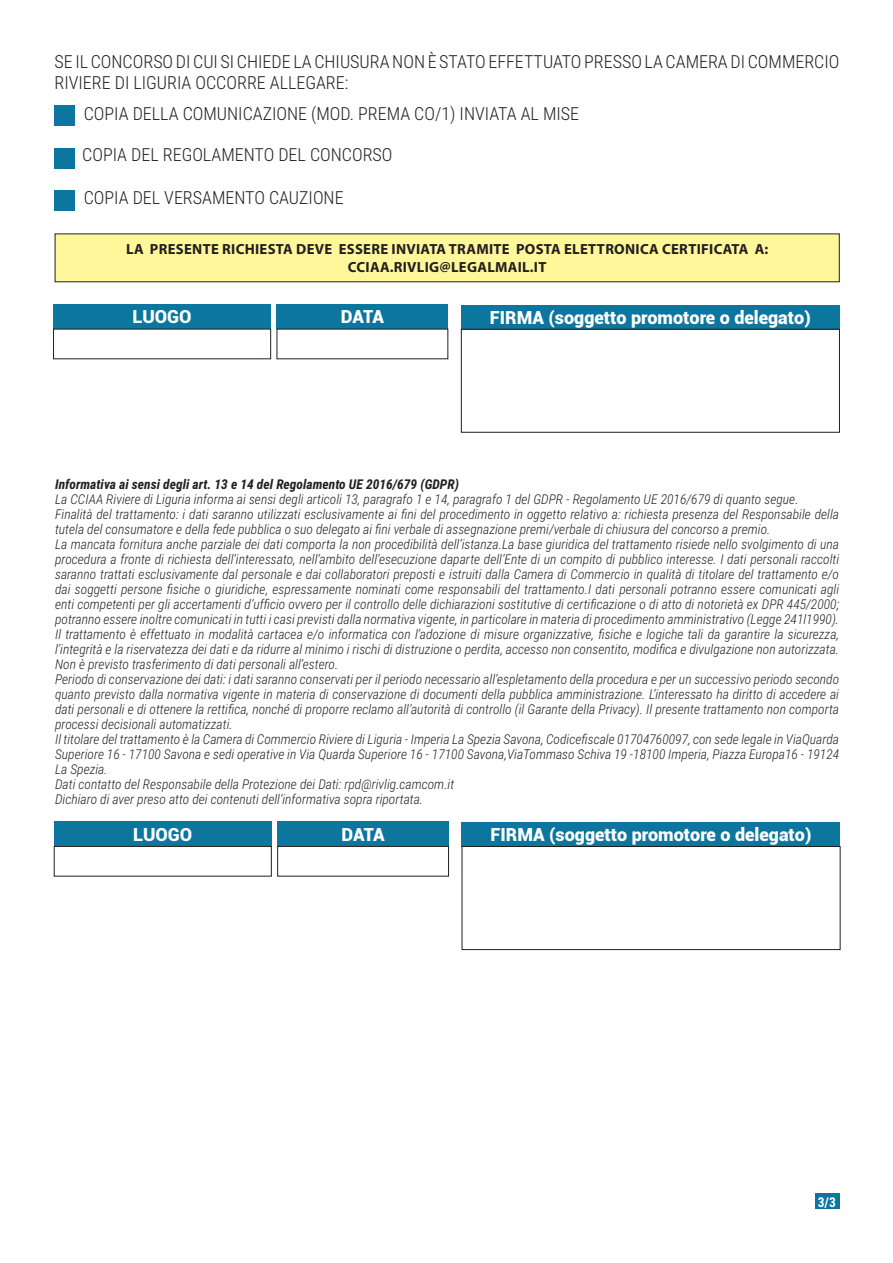
<style>
.page{position:relative;width:893px;height:1263px;background:#fff}
.page>*{position:absolute;margin:0;border:0;box-sizing:border-box;transform-origin:0 0}
.t1{font:300 18px "Roboto Condensed";color:#231f20}
.t2{font:900 18px "Roboto";color:#fff}
.t3{font:700 14.7px/18px "Myriad Pro";letter-spacing:.02em;color:#231f20;text-align:center}
.t4{font:italic 300 13.5px/15px "Roboto Condensed";color:#231f20}
.t5{font:italic 700 13.5px "Roboto Condensed";color:#231f20}
.t6{font:700 13.5px "Roboto Condensed";color:#fff}
</style>
<div class="page">
<div style="left:815px;top:1193px;width:25px;height:16px;background:#0c769e"></div>
<div style="left:462px;top:822px;width:378px;height:25px;background:#0c769e"></div>
<div style="left:462px;top:846px;width:378px;height:104px;border:1px solid #231f20"></div>
<div style="left:54px;top:821px;width:218px;height:25px;background:#0c769e"></div>
<div style="left:277px;top:821px;width:172px;height:25px;background:#0c769e"></div>
<div style="left:54px;top:846px;width:218px;height:30px;border:1px solid #231f20"></div>
<div style="left:277px;top:846px;width:172px;height:30px;border:1px solid #231f20"></div>
<div style="left:55px;top:105px;width:20px;height:20px;background:#0c769e"></div>
<div style="left:55px;top:148px;width:20px;height:20px;background:#0c769e"></div>
<div style="left:55px;top:191px;width:20px;height:20px;background:#0c769e"></div>
<div style="left:461px;top:305px;width:378px;height:24px;background:#0c769e"></div>
<div style="left:461px;top:329px;width:379px;height:103px;border:1px solid #231f20"></div>
<div style="left:53px;top:304px;width:218px;height:25px;background:#0c769e"></div>
<div style="left:277px;top:304px;width:171px;height:25px;background:#0c769e"></div>
<div style="left:55px;top:234px;width:784px;height:48px;background:#fff79a"></div>
<h1 class="t1" style="left:55px;top:48px;width:48px">SE IL CONCO</h1>
<h1 class="t1" style="left:143px;top:48px;width:260px">RSO DI CUI SI CHIEDE LA CHIUSURA NON</h1>
<h1 class="t1" style="left:428px;top:48px;width:343px">È STATO EFFETTUATO PRESSO LA CAMERA DI COMME</h1>
<h1 class="t1" style="left:804px;top:48px;width:34px">RCIO</h1>
<h1 class="t1" style="left:55px;top:70px;width:152px">RIVIERE DI LIGURIA OCCO</h1>
<h1 class="t1" style="left:237px;top:70px;width:113px">RRE ALLEGARE:</h1>
<h1 class="t1" style="left:84px;top:101px;width:111px">COPIA DELLA COM</h1>
<h1 class="t1" style="left:217px;top:101px;width:71px">UNICAZIONE</h1>
<h1 class="t1" style="left:311px;top:101px;width:269px">(MOD. PREMA CO/1) INVIATA AL MISE</h1>
<h1 class="t1" style="left:82px;top:142px;width:151px">COPIA DEL REGOLAMENTO</h1>
<h1 class="t1" style="left:278px;top:142px;width:43px">DEL CONCO</h1>
<h1 class="t1" style="left:363px;top:142px;width:29px">RSO</h1>
<h1 class="t1" style="left:84px;top:185px;width:140px">COPIA DEL VERSAMENTO</h1>
<h1 class="t1" style="left:269px;top:185px;width:55px">CAUZIONE</h1>
<p class="t3" style="left:126px;top:239px;width:644px">LA PRESENTE RICHIESTA DEVE ESSERE INVIATA TRAMITE POSTA ELETTRONICA CERTIFICATA A:<br>CCIAA.RIVLIG@LEGALMAIL.IT</p>
<h1 class="t2" style="left:133px;top:304px;width:61px">LUOGO</h1>
<h1 class="t2" style="left:341px;top:304px;width:44px">DATA</h1>
<h1 class="t2" style="left:490px;top:305px;width:322px">FIRMA (soggetto promotore o delegato)</h1>
<p class="t5" style="left:55px;top:475px;width:405px">Informativa ai sensi degli art. 13 e 14 del Regolamento UE 2016/679 (GDPR)</p>
<p class="t4" style="left:55px;top:492px;width:786px">La CCIAA Riviere di Liguria informa ai sensi degli articoli 13, paragrafo 1 e 14, paragrafo 1 del GDPR - Regolamento UE 2016/679 di quanto segue.<br>Finalità del trattamento: i dati saranno utilizzati esclusivamente ai fini del procedimento in oggetto relativo a: richiesta presenza del Responsabile della tutela del consumatore e della fede pubblica o suo delegato ai fini verbale di assegnazione premi/verbale di chiusura del concorso a premio.<br>La mancata fornitura anche parziale dei dati comporta la non procedibilità dell’istanza.La base giuridica del trattamento risiede nello svolgimento di una procedura a fronte di richiesta dell’interessato, nell’ambito dell’esecuzione daparte dell’Ente di un compito di pubblico interesse. I dati personali raccolti saranno trattati esclusivamente dal personale e dai collaboratori preposti e istruiti dalla Camera di Commercio in qualità di titolare del trattamento e/o dai soggetti persone fisiche o giuridiche, espressamente nominati come responsabili del trattamento.I dati personali potranno essere comunicati agli enti competenti per gli accertamenti d’ufficio ovvero per il controllo delle dichiarazioni sostitutive di certificazione o di atto di notorietà ex DPR 445/2000; potranno essere inoltre comunicati in tutti i casi previsti dalla normativa vigente, in particolare in materia di procedimento amministrativo (Legge 241l1990).<br>Il trattamento è effettuato in modalità cartacea e/o informatica con l’adozione di misure organizzative, fisiche e logiche tali da garantire la sicurezza, l’integrità e la riservatezza dei dati e da ridurre al minimo i rischi di distruzione o perdita, accesso non consentito, modifica e divulgazione non autorizzata.<br>Non è previsto trasferimento di dati personali all’estero.<br>Periodo di conservazione dei dati: i dati saranno conservati per il periodo necessario all’espletamento della procedura e per un successivo periodo secondo quanto previsto dalla normativa vigente in materia di conservazione di documenti della pubblica amministrazione. L’interessato ha diritto di accedere ai dati personali e di ottenere la rettifica, nonché di proporre reclamo all’autorità di controllo (il Garante della Privacy). Il presente trattamento non comporta processi decisionali automatizzati.<br>Il titolare del trattamento è la Camera di Commercio Riviere di Liguria - Imperia La Spezia Savona, Codicefiscale 01704760097, con sede legale in ViaQuarda Superiore 16 - 17100 Savona e sedi operative in Via Quarda Superiore 16 - 17100 Savona,ViaTommaso Schiva 19 -18100 Imperia, Piazza Europa16 - 19124<br>La Spezia.<br>Dati contatto del Responsabile della Protezione dei Dati: rpd@rivlig.camcom.it<br>Dichiaro di aver preso atto dei contenuti dell’informativa sopra riportata.</p>
<h1 class="t2" style="left:133px;top:821px;width:61px">LUOGO</h1>
<h1 class="t2" style="left:342px;top:821px;width:44px">DATA</h1>
<h1 class="t2" style="left:490px;top:822px;width:322px">FIRMA (soggetto promotore o delegato)</h1>
<p class="t6" style="left:818px;top:1192px;width:20px">3/3</p>
</div>
